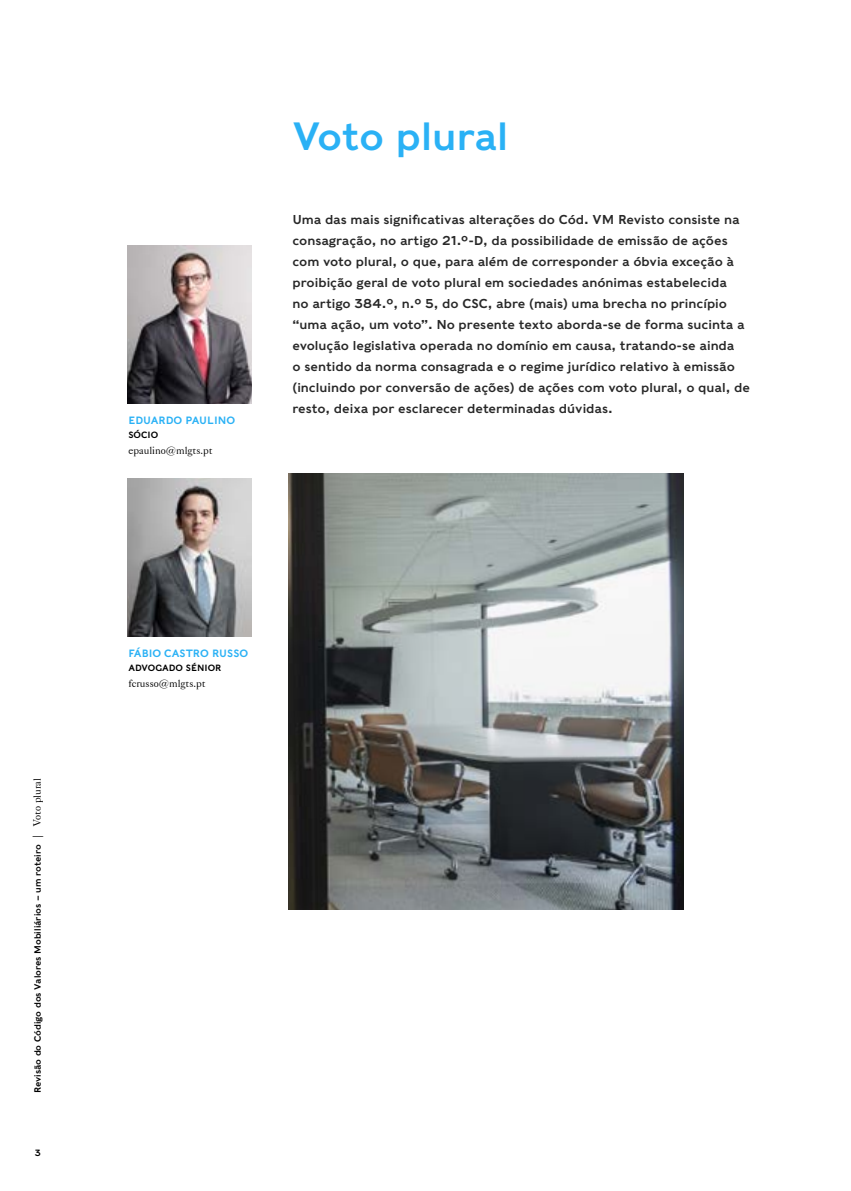
<style>
.page{position:relative;width:851px;height:1191px;background:#fff}
.page>*{position:absolute;margin:0;border:0;box-sizing:border-box;transform-origin:0 0}
.t1{font:39px "Caslons Egyptian";letter-spacing:-.005em;color:#2ab1f5}
.t2{font:12.75px/21px "Caslons Egyptian";color:#282828}
.t3{font:10.5px "Caslon 540 BT";color:#000}
.t4{font:10.5px "Caslons Egyptian";color:#2ab1f5}
.t5{font:9px "Caslons Egyptian";color:#000}
.s1{font-family:"Caslon 540 BT";font-size:10.5px}
</style>
<div class="page">
<img style="left:288px;top:473px;width:395px;height:437px">
<img style="left:128px;top:245px;width:124px;height:158px">
<img style="left:128px;top:478px;width:124px;height:158px">
<p class="t5" style="left:32px;top:1093px;width:316px;rotate:-90deg">Revisão do Código dos Valores Mobiliários – um roteiro <span class="s1">| Voto plural</span></p>
<p class="t5" style="left:35px;top:1147px;width:8px">3</p>
<p class="t4" style="left:128px;top:414px;width:108px">EDUARDO PAULINO</p>
<p class="t5" style="left:128px;top:429px;width:31px">SÓCIO</p>
<p class="t3" style="left:128px;top:444px;width:86px">epaulino@mlgts.pt</p>
<h1 class="t1" style="left:292px;top:111px;width:217px">Voto plural</h1>
<p class="t2" style="left:292px;top:209px;width:459px">Uma das mais significativas alterações do Cód. VM Revisto consiste na consagração, no artigo 21.º-D, da possibilidade de emissão de ações com voto plural, o que, para além de corresponder a óbvia exceção à proibição geral de voto plural em sociedades anónimas estabelecida<br>no artigo 384.º, n.º 5, do CSC, abre (mais) uma brecha no princípio “uma ação, um voto”. No presente texto aborda-se de forma sucinta a evolução legislativa operada no domínio em causa, tratando-se ainda<br>o sentido da norma consagrada e o regime jurídico relativo à emissão (incluindo por conversão de ações) de ações com voto plural, o qual, de resto, deixa por esclarecer determinadas dúvidas.</p>
<p class="t4" style="left:128px;top:646px;width:121px">FÁBIO CASTRO RUSSO</p>
<p class="t5" style="left:128px;top:661px;width:95px">ADVOGADO SÉNIOR</p>
<p class="t3" style="left:128px;top:677px;width:79px">fcrusso@mlgts.pt</p>
</div>
